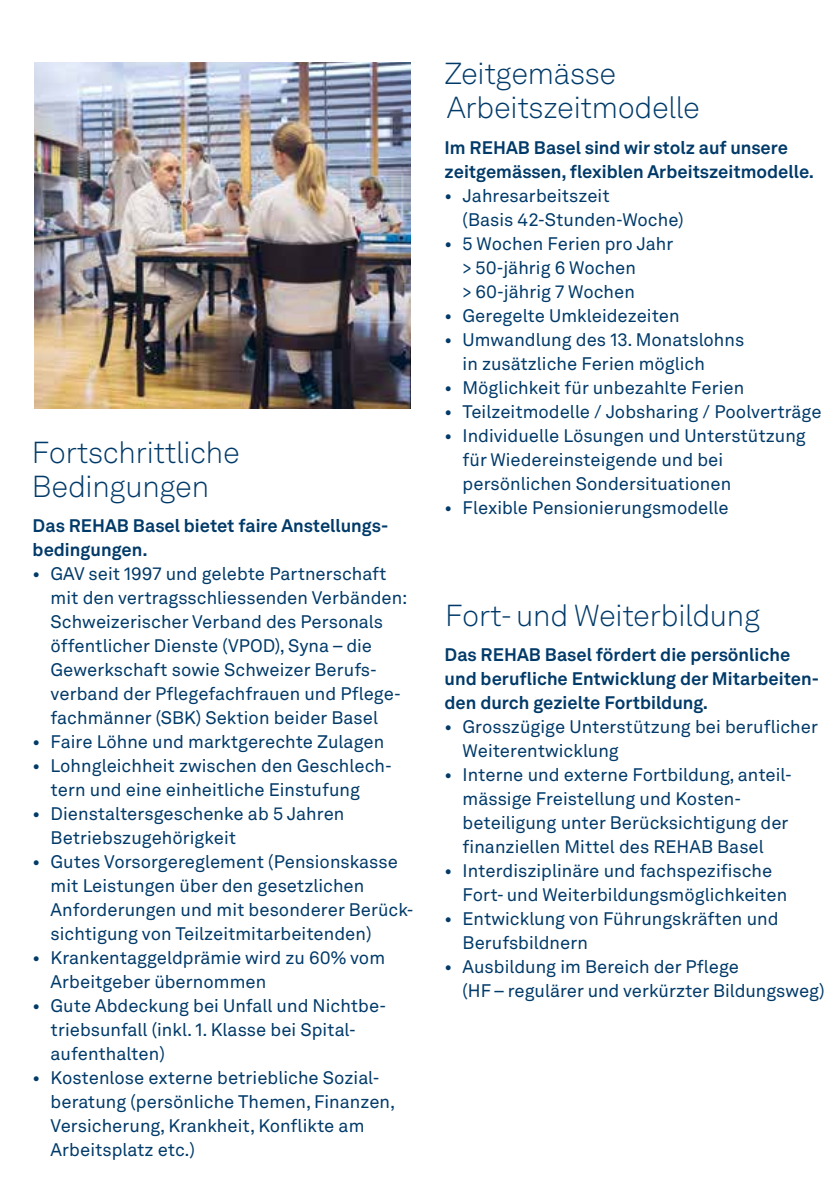
<style>
.page{position:relative;width:840px;height:1191px;background:#fff}
.page>*{position:absolute;margin:0;border:0;box-sizing:border-box;transform-origin:0 0}
.t1{font:300 30px/34px "Akkurat LL";letter-spacing:-.01em;color:#003a69}
.t2{font:18px/24px "Akkurat LL";color:#003a69}
.t3{font:700 18px/24px "Akkurat LL";color:#003a69}
</style>
<div class="page">
<img style="left:34px;top:62px;width:376px;height:346px">
<h1 class="t1" style="left:32px;top:435px;width:209px">Fortschrittliche<br>Bedingungen</h1>
<p class="t3" style="left:33px;top:512px;width:357px">Das REHAB Basel bietet faire Anstellungs&shy;bedingungen.</p>
<p class="t2" style="left:51px;top:560px;width:358px;text-indent:-18px">• GAV seit 1997 und gelebte Partnerschaft mit den vertragsschliessenden Verbänden:<br>Schweizerischer Verband des Personals öffentlicher Dienste (VPOD), Syna – die Gewerkschaft sowie Schweizer Berufs&shy;verband der Pflegefachfrauen und Pflege&shy;fachmänner (SBK) Sektion beider Basel</p>
<p class="t2" style="left:33px;top:728px;width:353px">• Faire Löhne und marktgerechte Zulagen</p>
<p class="t2" style="left:51px;top:752px;width:342px;text-indent:-18px">• Lohngleichheit zwischen den Geschlech&shy;tern und eine einheitliche Einstufung</p>
<p class="t2" style="left:51px;top:800px;width:295px;text-indent:-18px">• Dienstaltersgeschenke ab 5 Jahren<br>Betriebszugehörigkeit</p>
<p class="t2" style="left:51px;top:848px;width:364px;text-indent:-18px">• Gutes Vorsorgereglement (Pensionskasse mit Leistungen über den gesetzlichen Anforderungen und mit besonderer Berück&shy;sichtigung von Teilzeitmitarbeitenden)</p>
<p class="t2" style="left:51px;top:944px;width:336px;text-indent:-18px">• Krankentaggeldprämie wird zu 60% vom<br>Arbeitgeber übernommen</p>
<p class="t2" style="left:51px;top:992px;width:337px;text-indent:-18px">• Gute Abdeckung bei Unfall und Nichtbe&shy;triebsunfall (inkl. 1. Klasse bei Spital&shy;aufenthalten)</p>
<p class="t2" style="left:51px;top:1064px;width:346px;text-indent:-18px">• Kostenlose externe betriebliche Sozial&shy;beratung (persönliche Themen, Finanzen, Versicherung, Krankheit, Konflikte am Arbeitsplatz etc.)</p>
<h1 class="t1" style="left:444px;top:56px;width:257px">Zeitgemässe<br>Arbeitszeitmodelle</h1>
<p class="t3" style="left:444px;top:135px;width:370px">Im REHAB Basel sind wir stolz auf unsere zeitgemässen, flexiblen Arbeitszeitmodelle.</p>
<p class="t2" style="left:462px;top:183px;width:222px;text-indent:-18px">• Jahresarbeitszeit<br>(Basis 42-Stunden-Woche)</p>
<p class="t2" style="left:462px;top:231px;width:212px;text-indent:-18px">• 5 Wochen Ferien pro Jahr &gt; 50-jährig 6 Wochen<br>&gt; 60-jährig 7 Wochen</p>
<p class="t2" style="left:444px;top:303px;width:236px">• Geregelte Umkleidezeiten</p>
<p class="t2" style="left:462px;top:327px;width:283px;text-indent:-18px">• Umwandlung des 13. Monatslohns in zusätzliche Ferien möglich</p>
<p class="t2" style="left:444px;top:375px;width:301px">• Möglichkeit für unbezahlte Ferien</p>
<p class="t2" style="left:444px;top:399px;width:378px">• Teilzeitmodelle / Jobsharing / Poolverträge</p>
<p class="t2" style="left:462px;top:423px;width:344px;text-indent:-18px">• Individuelle Lösungen und Unterstützung für Wiedereinsteigende und bei persönlichen Sondersituationen</p>
<p class="t2" style="left:444px;top:495px;width:285px">• Flexible Pensionierungsmodelle</p>
<h1 class="t1" style="left:445px;top:597px;width:316px">Fort- und Weiterbildung</h1>
<p class="t3" style="left:444px;top:641px;width:376px">Das REHAB Basel fördert die persönliche und berufliche Entwicklung der Mitarbeiten&shy;den durch gezielte Fortbildung.</p>
<p class="t2" style="left:462px;top:713px;width:357px;text-indent:-18px">• Grosszügige Unterstützung bei beruflicher<br>Weiterentwicklung</p>
<p class="t2" style="left:462px;top:761px;width:330px;text-indent:-18px">• Interne und externe Fortbildung, anteil&shy;mässige Freistellung und Kosten&shy;beteiligung unter Berücksichtigung der finanziellen Mittel des REHAB Basel</p>
<p class="t2" style="left:462px;top:857px;width:326px;text-indent:-18px">• Interdisziplinäre und fachspezifische<br>Fort- und Weiterbildungsmöglichkeiten</p>
<p class="t2" style="left:462px;top:905px;width:317px;text-indent:-18px">• Entwicklung von Führungskräften und<br>Berufsbildnern</p>
<p class="t2" style="left:462px;top:953px;width:363px;text-indent:-18px">• Ausbildung im Bereich der Pflege<br>(HF – regulärer und verkürzter Bildungsweg)</p>
</div>
